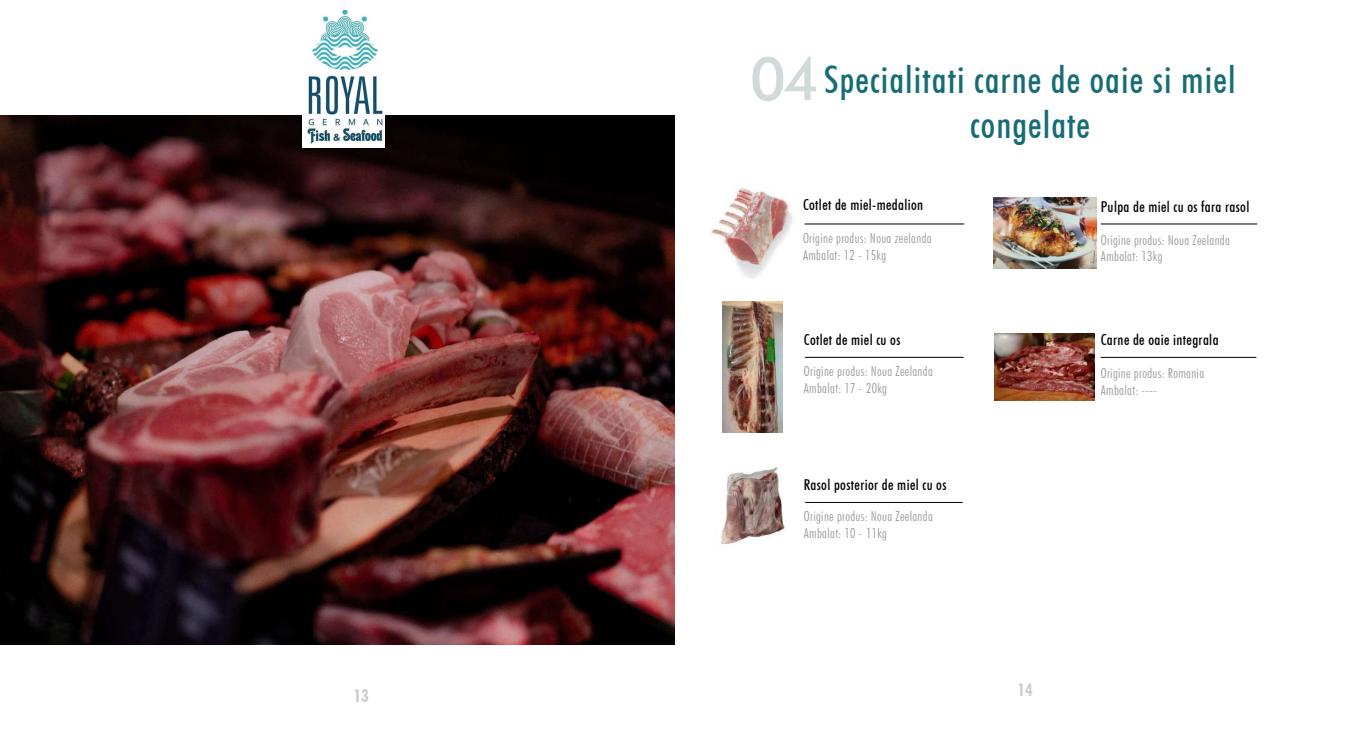
<style>
.page{position:relative;width:1350px;height:745px;background:#fff}
.page>*{position:absolute;margin:0;border:0;box-sizing:border-box;transform-origin:0 0}
.t1{font:500 60px "Futura BT";color:#d2d9db}
.t2{font:500 condensed 37.5px/45px "Futura BT";letter-spacing:.03em;color:#176c75;text-align:center}
.t3{font:700 condensed 17.5px "Futura BT";color:#ccc}
.t4{font:500 condensed 15px "Futura BT";letter-spacing:.025em;color:#000}
.t5{font:300 condensed 13.75px/16.5px "Futura BT";letter-spacing:.025em;color:#999}
</style>
<div class="page">
<img style="left:711px;top:186px;width:101px;height:92px">
<hr style="left:1101px;top:357px;width:155px;height:1px;background:#000">
<hr style="left:805px;top:502px;width:158px;height:1px;background:#000">
<hr style="left:805px;top:357px;width:159px;height:1px;background:#000">
<hr style="left:1101px;top:223px;width:156px;height:1px;background:#000">
<img style="left:1px;top:116px;width:674px;height:527px">
<img style="left:303px;top:11px;width:82px;height:137px">
<hr style="left:805px;top:223px;width:159px;height:1px;background:#000">
<img style="left:720px;top:467px;width:66px;height:78px">
<img style="left:995px;top:334px;width:100px;height:66px">
<img style="left:993px;top:197px;width:104px;height:71px">
<img style="left:723px;top:301px;width:59px;height:131px">
<h1 class="t1" style="left:750px;top:42px;width:71px">04</h1>
<h2 class="t2" style="left:824px;top:56px;width:413px">Specialitati carne de oaie si miel congelate</h2>
<p class="t4" style="left:803px;top:196px;width:122px">Cotlet de miel-medalion</p>
<p class="t5" style="left:803px;top:230px;width:130px">Origine produs: Noua zeelanda<br>Ambalat: 12 - 15kg</p>
<p class="t4" style="left:804px;top:330px;width:98px">Cotlet de miel cu os</p>
<p class="t5" style="left:804px;top:362px;width:130px">Origine produs: Noua Zeelanda<br>Ambalat: 17 - 20kg</p>
<p class="t4" style="left:804px;top:475px;width:144px">Rasol posterior de miel cu os</p>
<p class="t5" style="left:804px;top:507px;width:130px">Origine produs: Noua Zeelanda<br>Ambalat: 10 - 11kg</p>
<p class="t3" style="left:354px;top:685px;width:17px">13</p>
<p class="t3" style="left:1017px;top:678px;width:17px">14</p>
<p class="t4" style="left:1101px;top:197px;width:150px">Pulpa de miel cu os fara rasol</p>
<p class="t5" style="left:1101px;top:231px;width:130px">Origine produs: Noua Zeelanda<br>Ambalat: 13kg</p>
<p class="t4" style="left:1101px;top:330px;width:119px">Carne de oaie integrala</p>
<p class="t5" style="left:1101px;top:365px;width:105px">Origine produs: Romania<br>Ambalat: ----</p>
</div>
